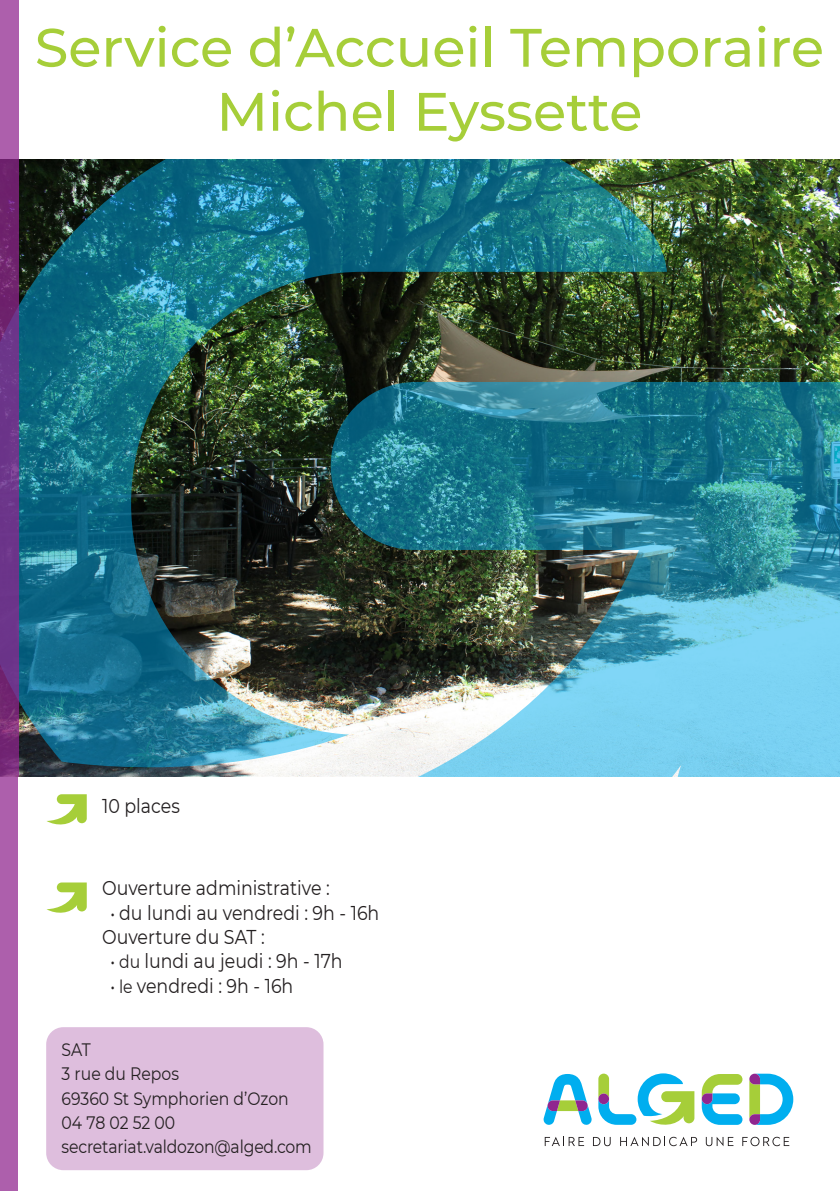
<style>
.page{position:relative;width:840px;height:1191px;background:#fff}
.page>*{position:absolute;margin:0;border:0;box-sizing:border-box;transform-origin:0 0}
.t1{font:500 54px "Montserrat";color:#a6ce39}
.t2{font:20px "Montserrat";color:#231f20;scale:.87 1}
.t3{font:18px "Montserrat";letter-spacing:-.01em;color:#231f20;scale:.87 1}
.s1{font-size:18px}
</style>
<div class="page">
<img style="left:19px;top:159px;width:820px;height:617px">
<img style="left:19px;top:159px;width:647px;height:610px">
<img style="left:154px;top:382px;width:685px;height:395px">
<svg style="left:0;top:0;width:19px;height:1191px"></svg>
<div style="left:46px;top:1027px;width:277px;height:143px;background:#debedd;border-radius:17px"></div>
<svg style="left:543px;top:1074px;width:49px;height:51px"></svg>
<svg style="left:749px;top:1073px;width:43px;height:51px"></svg>
<svg style="left:701px;top:1074px;width:41px;height:50px"></svg>
<svg style="left:598px;top:1073px;width:96px;height:52px"></svg>
<svg style="left:544px;top:1136px;width:39px;height:10px"></svg>
<svg style="left:593px;top:1137px;width:17px;height:9px"></svg>
<svg style="left:620px;top:1136px;width:76px;height:10px"></svg>
<svg style="left:705px;top:1136px;width:28px;height:10px"></svg>
<svg style="left:742px;top:1136px;width:46px;height:10px"></svg>
<svg style="left:47px;top:794px;width:40px;height:31px"></svg>
<svg style="left:46px;top:882px;width:41px;height:31px"></svg>
<p class="t1" style="left:35px;top:10px;width:790px">Service d’Accueil Temporaire</p>
<p class="t1" style="left:216px;top:74px;width:427px">Michel Eyssette</p>
<p class="t2" style="left:102px;top:792px;width:91px">10 places</p>
<p class="t2" style="left:102px;top:874px;width:263px">Ouverture administrative :</p>
<p class="t2" style="left:110px;top:899px;width:310px"><span class="s1">•</span> du lundi au vendredi : 9h - 16h</p>
<p class="t2" style="left:102px;top:923px;width:188px">Ouverture du SAT :</p>
<p class="t2" style="left:110px;top:947px;width:268px"><span class="s1">• du</span> lundi au jeudi : 9h - 17h</p>
<p class="t2" style="left:110px;top:971px;width:212px"><span class="s1">• le</span> vendredi : 9h - 16h</p>
<p class="t3" style="left:62px;top:1037px;width:35px">SAT</p>
<p class="t3" style="left:62px;top:1061px;width:136px">3 rue du Repos</p>
<p class="t3" style="left:62px;top:1086px;width:262px">69360 St Symphorien d’Ozon</p>
<p class="t3" style="left:62px;top:1110px;width:132px">04 78 02 52 00</p>
<p class="t3" style="left:62px;top:1134px;width:289px">secretariat.valdozon@alged.com</p>
</div>
